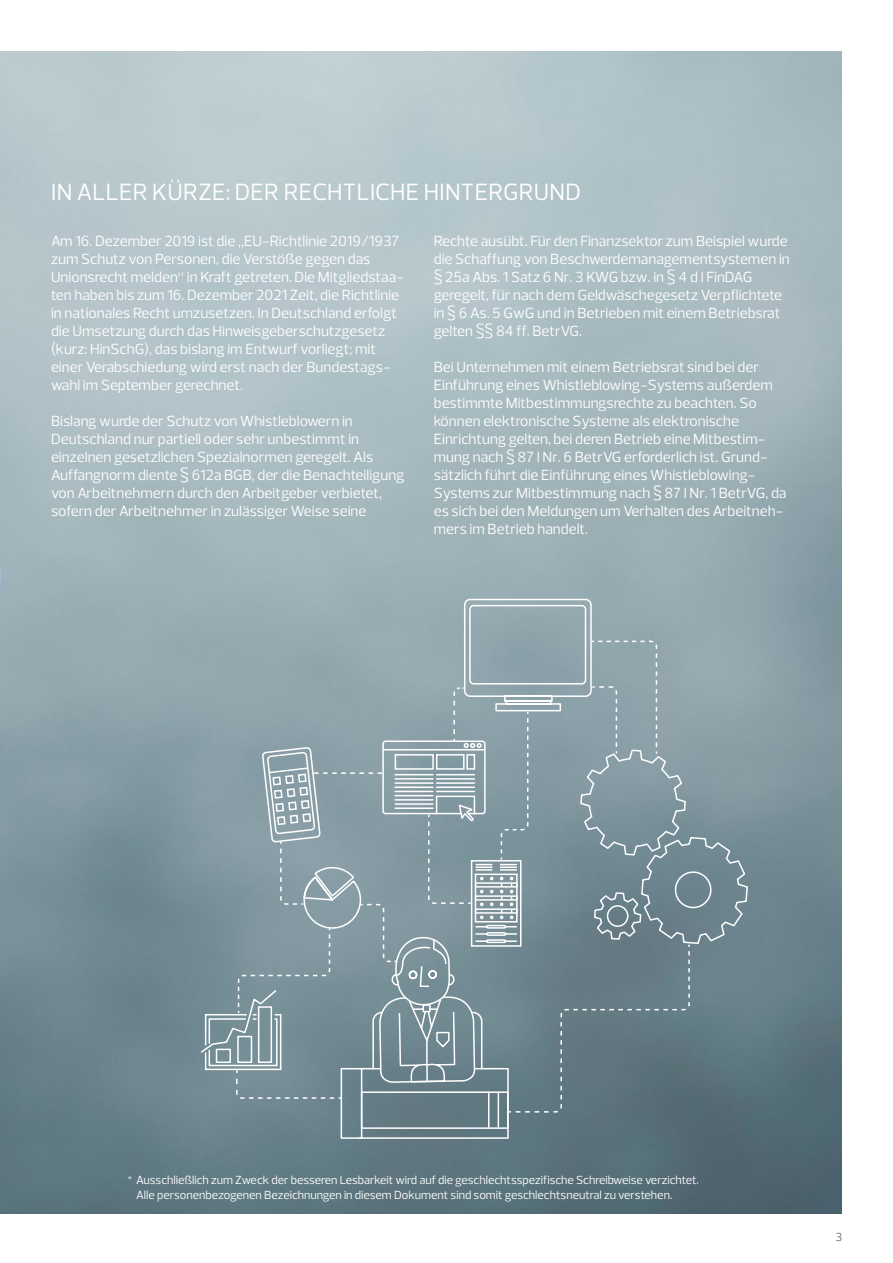
<style>
.page{position:relative;width:893px;height:1263px;background:#fff}
.page>*{position:absolute;margin:0;border:0;box-sizing:border-box;transform-origin:0 0}
.t1{font:24px "Prelo";letter-spacing:.015em;color:#fff}
.t2{font:15px/18px "Prelo";color:#fff}
.t3{font:12px/15px "Prelo";color:#fff}
.t4{font:12px "Prelo";color:#666665}
</style>
<div class="page">
<img style="left:0;top:51px;width:842px;height:1162px">
<svg style="left:300px;top:598px;width:292px;height:42px;background:#9aaeb4"></svg>
<svg style="left:691px;top:749px;width:58px;height:390px;background:#6e858e"></svg>
<svg style="left:199px;top:640px;width:492px;height:574px;background:#7d929a"></svg>
<h1 class="t1" style="left:51px;top:177px;width:531px">IN ALLER KÜRZE: DER RECHTLICHE HINTERGRUND</h1>
<p class="t2" style="left:51px;top:232px;width:354px">Am 16. Dezember 2019 ist die „EU-Richtlinie 2019/1937 zum Schutz von Personen, die Verstöße gegen das Unionsrecht melden“ in Kraft getreten. Die Mitgliedstaa&shy;ten haben bis zum 16. Dezember 2021 Zeit, die Richtlinie in nationales Recht umzusetzen. In Deutschland erfolgt die Umsetzung durch das Hinweisgeberschutzgesetz (kurz: HinSchG), das bislang im Entwurf vorliegt; mit einer Verabschiedung wird erst nach der Bundestags&shy;wahl im September gerechnet.</p>
<p class="t2" style="left:51px;top:412px;width:355px">Bislang wurde der Schutz von Whistleblowern in Deutschland nur partiell oder sehr unbestimmt in einzelnen gesetzlichen Spezialnormen geregelt. Als Auffangnorm diente § 612a BGB, der die Benachteiligung von Arbeitnehmern durch den Arbeitgeber verbietet, sofern der Arbeitnehmer in zulässiger Weise seine</p>
<p class="t2" style="left:434px;top:232px;width:358px">Rechte ausübt. Für den Finanzsektor zum Beispiel wurde die Schaffung von Beschwerdemanagementsystemen in § 25a Abs. 1 Satz 6 Nr. 3 KWG bzw. in § 4 d I FinDAG geregelt, für nach dem Geldwäschegesetz Verpflichtete in § 6 As. 5 GwG und in Betrieben mit einem Betriebsrat gelten §§ 84 ff. BetrVG.</p>
<p class="t2" style="left:434px;top:358px;width:354px">Bei Unternehmen mit einem Betriebsrat sind bei der Einführung eines Whistleblowing-Systems außerdem bestimmte Mitbestimmungsrechte zu beachten. So können elektronische Systeme als elektronische Einrichtung gelten, bei deren Betrieb eine Mitbestim&shy;mung nach § 87 I Nr. 6 BetrVG erforderlich ist. Grund&shy;sätzlich führt die Einführung eines Whistleblowing-Systems zur Mitbestimmung nach § 87 I Nr. 1 BetrVG, da es sich bei den Meldungen um Verhalten des Arbeitneh&shy;mers im Betrieb handelt.</p>
<p class="t3" style="left:136px;top:1172px;width:564px;text-indent:-9px">* Ausschließlich zum Zweck der besseren Lesbarkeit wird auf die geschlechtsspezifische Schreibweise verzichtet.<br>Alle personenbezogenen Bezeichnungen in diesem Dokument sind somit geschlechtsneutral zu verstehen.</p>
<p class="t4" style="left:835px;top:1230px;width:8px">3</p>
</div>
